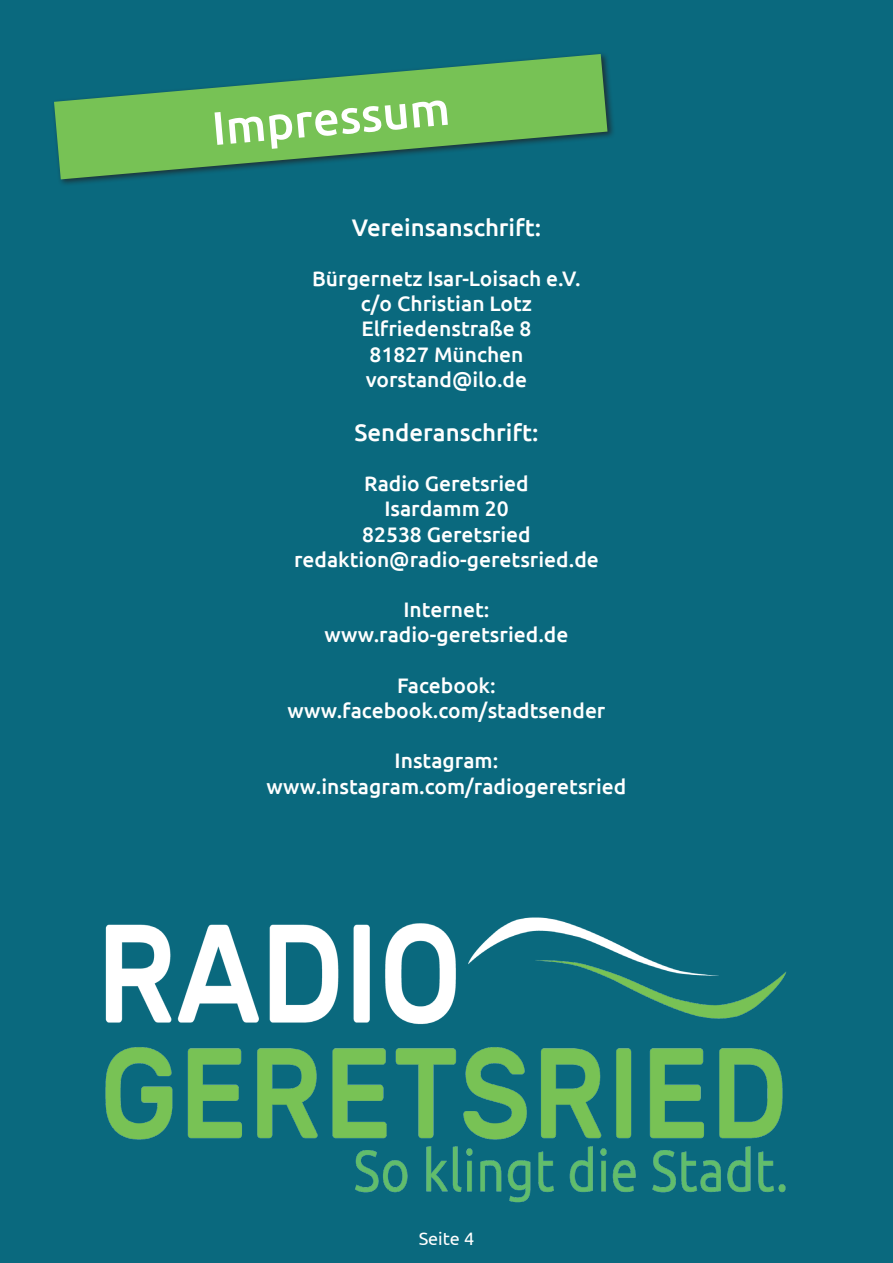
<style>
.page{position:relative;width:893px;height:1263px;background:#0a697e}
.page>*{position:absolute;margin:0;border:0;box-sizing:border-box;transform-origin:0 0}
.t1{font:500 46.95px "Ubuntu";color:#fff}
.t2{font:500 24px "Ubuntu";color:#fff}
.t3{font:500 21px/25.2px "Ubuntu";color:#fff;text-align:center}
.t4{font:18px "Ubuntu";color:#fff}
</style>
<div class="page">
<img style="left:54px;top:894px;width:785px;height:315px">
<div style="left:51px;top:51px;width:564px;height:136px;background:#231f20;opacity:.75"></div>
<svg style="left:54px;top:54px;width:553px;height:125px;fill:#77c255"></svg>
<h1 class="t1" style="left:209px;top:99px;width:240px;rotate:-5deg">Impressum</h1>
<p class="t2" style="left:352px;top:212px;width:191px">Vereinsanschrift:</p>
<p class="t3" style="left:312px;top:265px;width:270px">Bürgernetz Isar-Loisach e.V. c/o Christian Lotz<br>Elfriedenstraße 8<br>81827 München vorstand@ilo.de</p>
<p class="t2" style="left:355px;top:417px;width:185px">Senderanschrift:</p>
<p class="t3" style="left:294px;top:470px;width:306px">Radio Geretsried<br>Isardamm 20<br>82538 Geretsried redaktion@radio-geretsried.de</p>
<p class="t3" style="left:324px;top:596px;width:245px">Internet: www.radio-geretsried.de</p>
<p class="t3" style="left:287px;top:672px;width:319px">Facebook: www.facebook.com/stadtsender</p>
<p class="t3" style="left:267px;top:747px;width:361px">Instagram: www.instagram.com/radiogeretsried</p>
<p class="t4" style="left:419px;top:1227px;width:57px">Seite 4</p>
</div>
